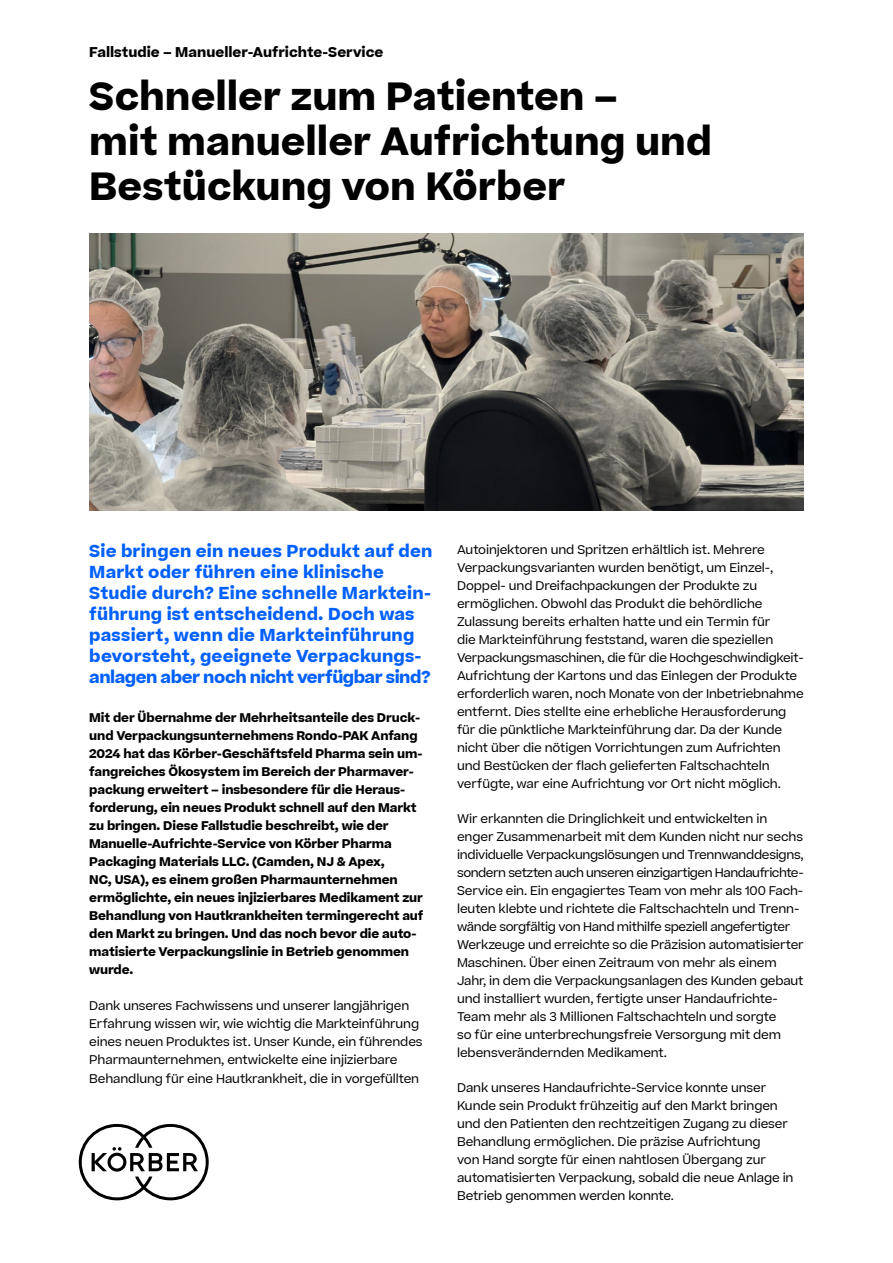
<style>
.page{position:relative;width:893px;height:1263px;background:#fff}
.page>*{position:absolute;margin:0;border:0;box-sizing:border-box;transform-origin:0 0}
.H1a_Subhead{font:700 37.5px/45px "Koerber";color:#000}
.H2_Intro{font:700 16.5px/21px "Koerber";letter-spacing:.01em;color:#0060ff}
.Einf__Abs{font:700 13.5px "Koerber";color:#000}
.H2_Intro-2{font:12px/18px "Koerber";letter-spacing:-.01em;color:#000}
.H2_Intro-3{font:700 12px/18px "Koerber";letter-spacing:-.01em;color:#000}
</style>
<div class="page">
<img style="left:89px;top:234px;width:715px;height:276px">
<svg style="left:79px;top:1124px;width:130px;height:76px"></svg>
<p class="Einf__Abs" style="left:89px;top:42px;width:296px">Fallstudie – Manueller-Aufrichte-Service</p>
<p class="H1a_Subhead" style="left:89px;top:74px;width:624px">Schneller zum Patienten –<br>mit manueller Aufrichtung und<br>Bestückung von Körber</p>
<p class="H2_Intro" style="left:89px;top:541px;width:345px">Sie bringen ein neues Produkt auf den Markt oder führen eine klinische Studie durch? Eine schnelle Marktein&shy;führung ist entscheidend. Doch was passiert, wenn die Markteinführung bevorsteht, geeignete Verpackungs&shy;anlagen aber noch nicht verfügbar sind?</p>
<p class="H2_Intro-3" style="left:89px;top:709px;width:336px">Mit der Übernahme der Mehrheitsanteile des Druck&shy;und Verpackungsunternehmens Rondo-PAK Anfang 2024 hat das Körber-Geschäftsfeld Pharma sein um&shy;fangreiches Ökosystem im Bereich der Pharmaver&shy;packung erweitert – insbesondere für die Heraus&shy;forderung, ein neues Produkt schnell auf den Markt zu bringen. Diese Fallstudie beschreibt, wie der Manuelle-Aufrichte-Service von Körber Pharma Packaging Materials LLC. (Camden, NJ &amp; Apex,<br>NC, USA), es einem großen Pharmaunternehmen ermöglichte, ein neues injizierbares Medikament zur Behandlung von Hautkrankheiten termingerecht auf den Markt zu bringen. Und das noch bevor die auto&shy;matisierte Verpackungslinie in Betrieb genommen wurde.</p>
<p class="H2_Intro-2" style="left:89px;top:997px;width:335px">Dank unseres Fachwissens und unserer langjährigen Erfahrung wissen wir, wie wichtig die Markteinführung eines neuen Produktes ist. Unser Kunde, ein führendes Pharmaunternehmen, entwickelte eine injizierbare Behandlung für eine Hautkrankheit, die in vorgefüllten</p>
<p class="H2_Intro-2" style="left:457px;top:541px;width:348px">Autoinjektoren und Spritzen erhältlich ist. Mehrere Verpackungsvarianten wurden benötigt, um Einzel-, Doppel- und Dreifachpackungen der Produkte zu ermöglichen. Obwohl das Produkt die behördliche Zulassung bereits erhalten hatte und ein Termin für<br>die Markteinführung feststand, waren die speziellen Verpackungsmaschinen, die für die Hochgeschwindigkeit-Aufrichtung der Kartons und das Einlegen der Produkte erforderlich waren, noch Monate von der Inbetriebnahme entfernt. Dies stellte eine erhebliche Herausforderung für die pünktliche Markteinführung dar. Da der Kunde nicht über die nötigen Vorrichtungen zum Aufrichten und Bestücken der flach gelieferten Faltschachteln verfügte, war eine Aufrichtung vor Ort nicht möglich.</p>
<p class="H2_Intro-2" style="left:457px;top:810px;width:348px">Wir erkannten die Dringlichkeit und entwickelten in enger Zusammenarbeit mit dem Kunden nicht nur sechs individuelle Verpackungslösungen und Trennwanddesigns, sondern setzten auch unseren einzigartigen Handaufrichte-Service ein. Ein engagiertes Team von mehr als 100 Fach&shy;leuten klebte und richtete die Faltschachteln und Trenn&shy;wände sorgfältig von Hand mithilfe speziell angefertigter Werkzeuge und erreichte so die Präzision automatisierter Maschinen. Über einen Zeitraum von mehr als einem Jahr, in dem die Verpackungsanlagen des Kunden gebaut und installiert wurden, fertigte unser Handaufrichte-Team mehr als 3 Millionen Faltschachteln und sorgte<br>so für eine unterbrechungsfreie Versorgung mit dem lebensverändernden Medikament.</p>
<p class="H2_Intro-2" style="left:457px;top:1079px;width:338px">Dank unseres Handaufrichte-Service konnte unser Kunde sein Produkt frühzeitig auf den Markt bringen und den Patienten den rechtzeitigen Zugang zu dieser Behandlung ermöglichen. Die präzise Aufrichtung<br>von Hand sorgte für einen nahtlosen Übergang zur automatisierten Verpackung, sobald die neue Anlage in Betrieb genommen werden konnte.</p>
</div>
